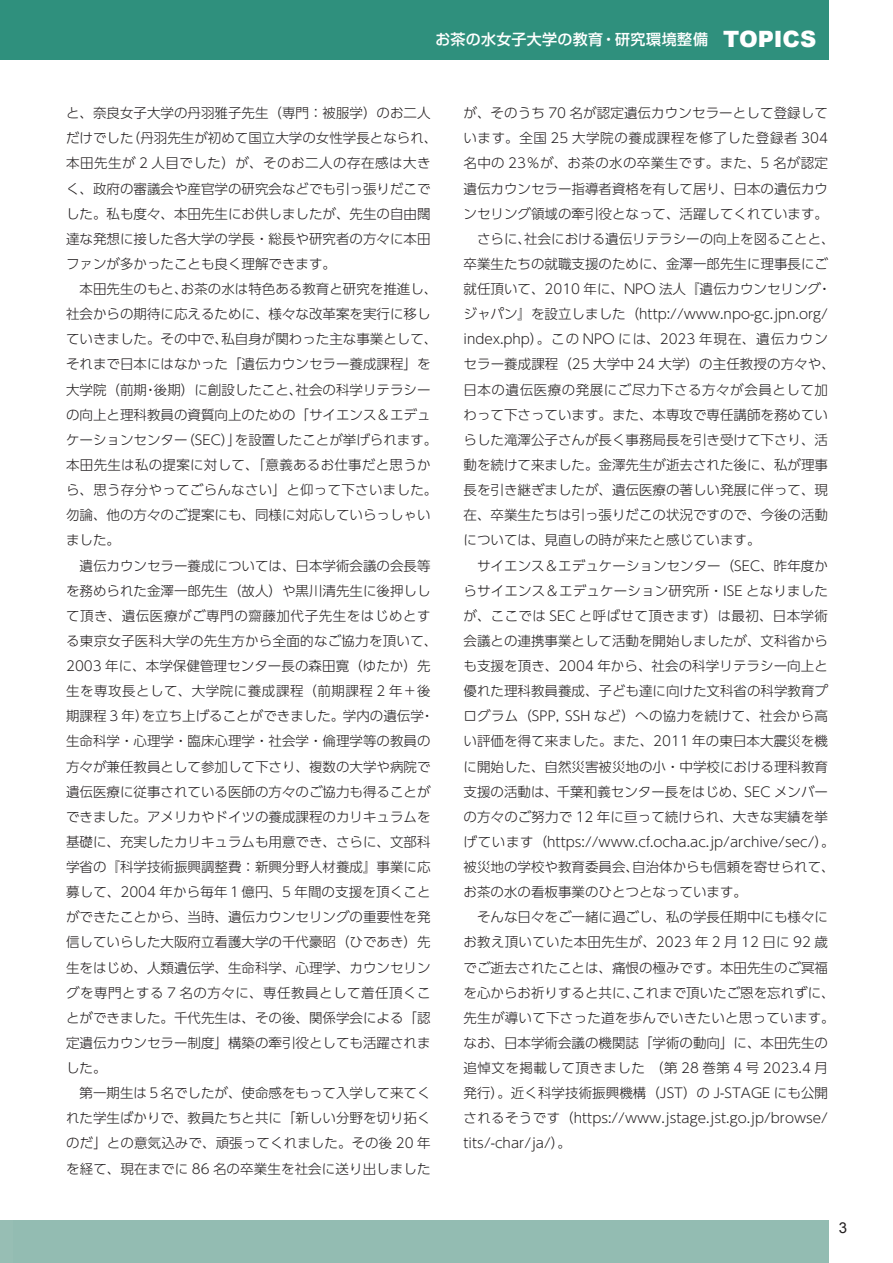
<style>
.page{position:relative;width:893px;height:1263px;background:#fff}
.page>*{position:absolute;margin:0;border:0;box-sizing:border-box;transform-origin:0 0}
.t1{font:500 15px "Shin Go Pro";letter-spacing:.025em;color:#fff}
.t2{font:15px "Arial";color:#231f20}
.body{font:300 13.5px/25.2px "UD Shin Go Pro";color:#231f20}
.s1{font-family:"Arial";font-weight:900;font-size:22.5px}
</style>
<div class="page">
<div style="left:0;top:0;width:829px;height:60px;background:#2f907d"></div>
<div style="left:0;top:1220px;width:829px;height:43px;background:#93bcb2"></div>
<div style="left:0;top:1220px;width:13px;height:43px;background:#97beb4"></div>
<p class="t1" style="left:436px;top:27px;width:382px">お茶の水女子大学の教育・研究環境整備　<span class="s1">TOPICS</span></p>
<p class="body" style="left:66px;top:100px;width:373px">と、奈良女子大学の丹羽雅子先生（専門：被服学）のお二人だけでした（丹羽先生が初めて国立大学の女性学長となられ、本田先生が 2 人目でした）が、そのお二人の存在感は大きく、政府の審議会や産官学の研究会などでも引っ張りだこでした。私も度々、本田先生にお供しましたが、先生の自由闊達な発想に接した各大学の学長・総長や研究者の方々に本田ファンが多かったことも良く理解できます。</p>
<p class="body" style="left:66px;top:276px;width:373px">　本田先生のもと、お茶の水は特色ある教育と研究を推進し、社会からの期待に応えるために、様々な改革案を実行に移していきました。その中で、私自身が関わった主な事業として、それまで日本にはなかった「遺伝カウンセラー養成課程」を大学院（前期・後期）に創設したこと、社会の科学リテラシーの向上と理科教員の資質向上のための「サイエンス＆エデュケーションセンター（SEC）」を設置したことが挙げられます。本田先生は私の提案に対して、「意義あるお仕事だと思うから、思う存分やってごらんなさい」と仰って下さいました。勿論、他の方々のご提案にも、同様に対応していらっしゃいました。</p>
<p class="body" style="left:66px;top:552px;width:373px">　遺伝カウンセラー養成については、日本学術会議の会長等を務められた金澤一郎先生（故人）や黒川清先生に後押しして頂き、遺伝医療がご専門の齋藤加代子先生をはじめとする東京女子医科大学の先生方から全面的なご協力を頂いて、<br>2003 年に、本学保健管理センター長の森田寛（ゆたか）先生を専攻長として、大学院に養成課程（前期課程 2 年＋後期課程 3 年）を立ち上げることができました。学内の遺伝学・生命科学・心理学・臨床心理学・社会学・倫理学等の教員の方々が兼任教員として参加して下さり、複数の大学や病院で遺伝医療に従事されている医師の方々のご協力も得ることができました。アメリカやドイツの養成課程のカリキュラムを基礎に、充実したカリキュラムも用意でき、さらに、文部科学省の『科学技術振興調整費：新興分野人材養成』事業に応募して、2004 年から毎年１億円、5 年間の支援を頂くことができたことから、当時、遺伝カウンセリングの重要性を発信していらした大阪府立看護大学の千代豪昭（ひであき）先生をはじめ、人類遺伝学、生命科学、心理学、カウンセリングを専門とする 7 名の方々に、専任教員として着任頂くことができました。千代先生は、その後、関係学会による「認定遺伝カウンセラー制度」構築の牽引役としても活躍されました。</p>
<p class="body" style="left:66px;top:1080px;width:366px;text-align:justify">　第一期生は５名でしたが、使命感をもって入学して来てくれた学生ばかりで、教員たちと共に「新しい分野を切り拓くのだ」との意気込みで、頑張ってくれました。その後 20 年を経て、現在までに 86 名の卒業生を社会に送り出しました</p>
<p class="body" style="left:463px;top:100px;width:366px;text-align:justify">が、そのうち 70 名が認定遺伝カウンセラーとして登録しています。全国 25 大学院の養成課程を修了した登録者 304名中の 23％が、お茶の水の卒業生です。また、5 名が認定遺伝カウンセラー指導者資格を有して居り、日本の遺伝カウンセリング領域の牽引役となって、活躍してくれています。</p>
<p class="body" style="left:463px;top:226px;width:373px">　さらに、社会における遺伝リテラシーの向上を図ることと、卒業生たちの就職支援のために、金澤一郎先生に理事長にご就任頂いて、2010 年に、NPO 法人『遺伝カウンセリング・ジャパン』を設立しました（http://www.npo-gc.jpn.org/ index.php）。この NPO には、2023 年現在、遺伝カウンセラー養成課程（25 大学中 24 大学）の主任教授の方々や、日本の遺伝医療の発展にご尽力下さる方々が会員として加わって下さっています。また、本専攻で専任講師を務めていらした滝澤公子さんが長く事務局長を引き受けて下さり、活動を続けて来ました。金澤先生が逝去された後に、私が理事長を引き継ぎましたが、遺伝医療の著しい発展に伴って、現在、卒業生たちは引っ張りだこの状況ですので、今後の活動については、見直しの時が来たと感じています。</p>
<p class="body" style="left:463px;top:552px;width:373px">　サイエンス＆エデュケーションセンター（SEC、昨年度からサイエンス＆エデュケーション研究所・ISE となりましたが、ここでは SEC と呼ばせて頂きます）は最初、日本学術会議との連携事業として活動を開始しましたが、文科省からも支援を頂き、2004 年から、社会の科学リテラシー向上と優れた理科教員養成、子ども達に向けた文科省の科学教育プログラム（SPP, SSH など）への協力を続けて、社会から高い評価を得て来ました。また、2011 年の東日本大震災を機に開始した、自然災害被災地の小・中学校における理科教育支援の活動は、千葉和義センター長をはじめ、SEC メンバーの方々のご努力で 12 年に亘って続けられ、大きな実績を挙げています（https://www.cf.ocha.ac.jp/archive/sec/）。被災地の学校や教育委員会、自治体からも信頼を寄せられて、お茶の水の看板事業のひとつとなっています。</p>
<p class="body" style="left:463px;top:904px;width:373px">　そんな日々をご一緒に過ごし、私の学長任期中にも様々にお教え頂いていた本田先生が、2023 年 2 月 12 日に 92 歳でご逝去されたことは、痛恨の極みです。本田先生のご冥福を心からお祈りすると共に、これまで頂いたご恩を忘れずに、先生が導いて下さった道を歩んでいきたいと思っています。なお、日本学術会議の機関誌「学術の動向」に、本田先生の追悼文を掲載して頂きました （第 28 巻第 4 号 2023.4 月発行）。近く科学技術振興機構（JST）の J-STAGE にも公開されるそうです（https://www.jstage.jst.go.jp/browse/ tits/-char/ja/）。</p>
<p class="t2" style="left:839px;top:1218px;width:10px">3</p>
</div>
